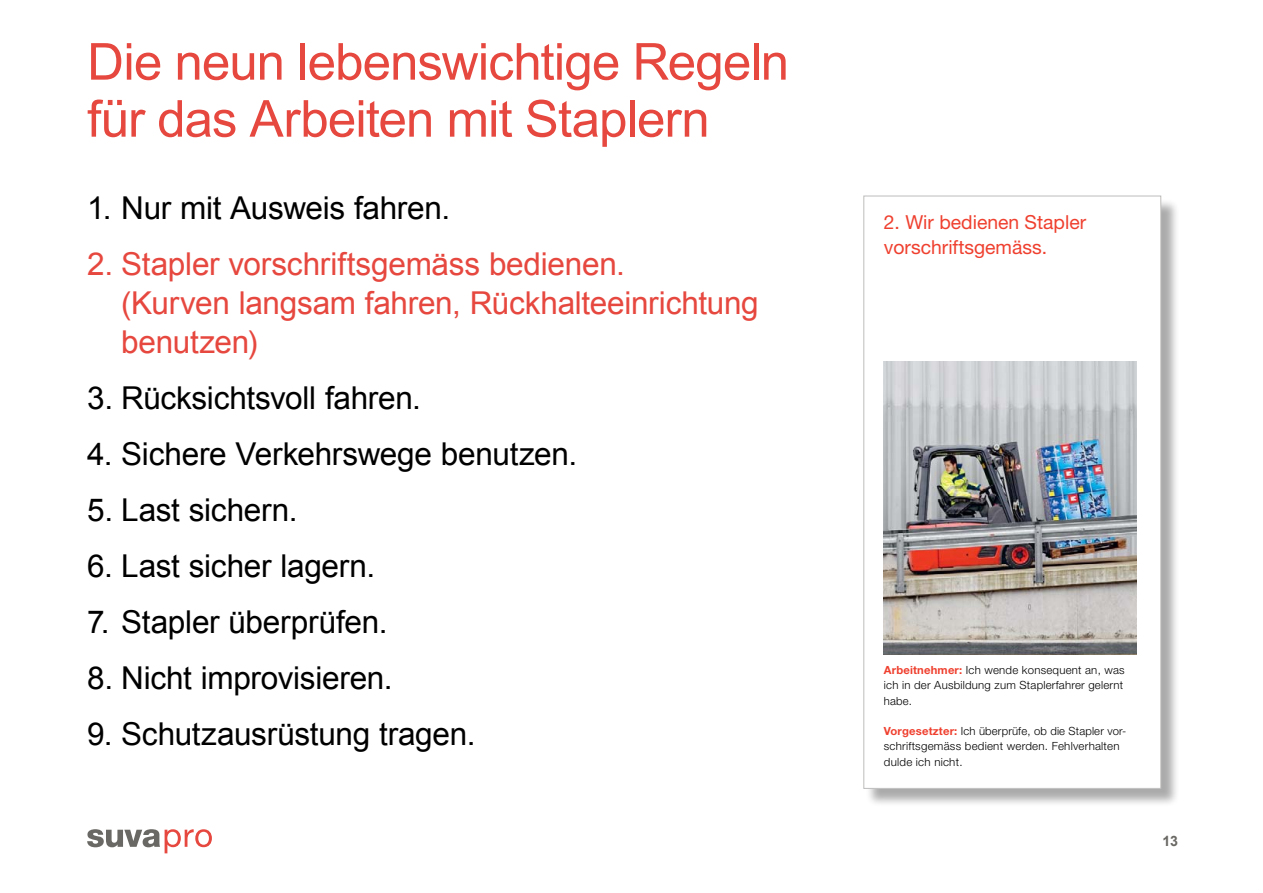
<style>
.page{position:relative;width:1263px;height:893px;background:#fff}
.page>*{position:absolute;margin:0;border:0;box-sizing:border-box;transform-origin:0 0}
.t1{font:51px/57px "Arial";letter-spacing:-.015em;color:#e6473e}
.t2{font:31.5px "Arial";letter-spacing:-.01em;color:#000}
.t3{font:31.5px/39px "Arial";letter-spacing:-.01em;color:#e6473e}
.t4{font:19.35px/24.3px "Helvetica Neue LT Std";color:#ef402f}
.t5{font:700 14.25px "Arial";color:#6a6864}
.t6{font:300 11.25px/15.1px "Helvetica Neue LT Std";letter-spacing:.02em;color:#000}
.s1{font-weight:700;color:#ef402f}
</style>
<div class="page">
<div style="left:865px;top:198px;width:315px;height:610px;background:#000;opacity:.33"></div>
<div style="left:864px;top:196px;width:297px;height:592px;background:#fff"></div>
<img style="left:884px;top:362px;width:252px;height:292px">
<div style="left:863px;top:196px;width:298px;height:593px;border:1px solid #bebdbc"></div>
<svg style="left:87px;top:829px;width:125px;height:24px"></svg>
<h1 class="t1" style="left:87px;top:34px;width:703px">Die neun lebenswichtige Regeln für das Arbeiten mit Staplern</h1>
<h2 class="t2" style="left:87px;top:187px;width:364px">1. Nur mit Ausweis fahren.</h2>
<h2 class="t3" style="left:121px;top:244px;width:639px;text-indent:-34px">2. Stapler vorschriftsgemäss bedienen.<br>(Kurven langsam fahren, Rückhalteeinrichtung benutzen)</h2>
<h2 class="t2" style="left:87px;top:377px;width:335px">3. Rücksichtsvoll fahren.</h2>
<h2 class="t2" style="left:87px;top:433px;width:492px">4. Sichere Verkehrswege benutzen.</h2>
<h2 class="t2" style="left:87px;top:489px;width:212px">5. Last sichern.</h2>
<h2 class="t2" style="left:87px;top:545px;width:290px">6. Last sicher lagern.</h2>
<h2 class="t2" style="left:87px;top:601px;width:302px">7. Stapler überprüfen.</h2>
<h2 class="t2" style="left:87px;top:657px;width:307px">8. Nicht improvisieren.</h2>
<h2 class="t2" style="left:87px;top:713px;width:390px">9. Schutzausrüstung tragen.</h2>
<h3 class="t4" style="left:884px;top:210px;width:204px">2. Wir bedienen Stapler vorschriftsgemäss.</h3>
<p class="t6" style="left:884px;top:662px;width:242px"><span class="s1">Arbeitnehmer:</span> Ich wende konsequent an, was ich in der Ausbildung zum Staplerfahrer gelernt habe.</p>
<p class="t6" style="left:884px;top:723px;width:244px"><span class="s1">Vorgesetzter:</span> Ich überprüfe, ob die Stapler vor&shy;schriftsgemäss bedient werden. Fehlverhalten dulde ich nicht.</p>
<p class="t5" style="left:1162px;top:832px;width:17px">13</p>
</div>
